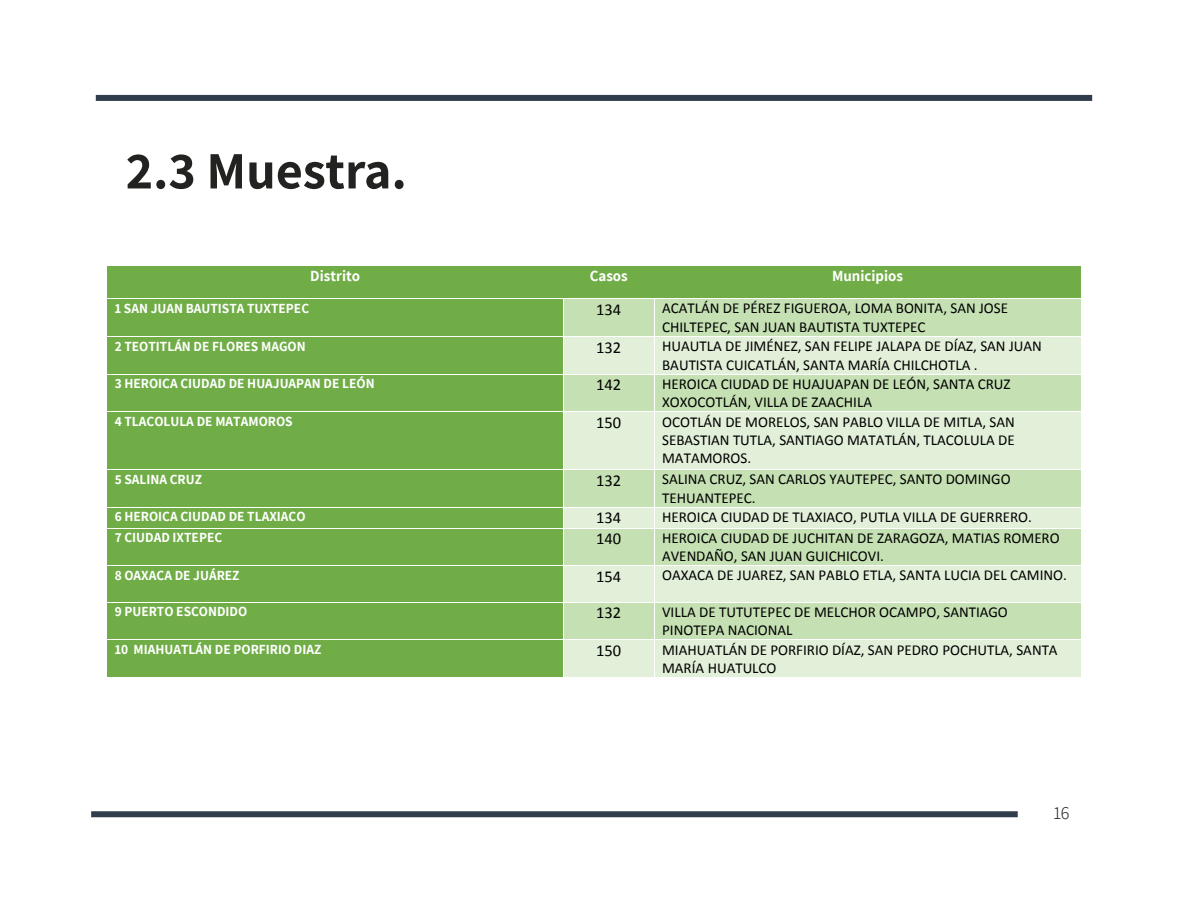
<style>
.page{position:relative;width:1188px;height:918px;background:#fff}
.page>*{position:absolute;margin:0;border:0;box-sizing:border-box;transform-origin:0 0}
.t1{font:700 52.5px "Assistant";color:#222220}
.t2{font:300 18px "Assistant";color:#222220}
.t3{font:16.65px "Calibri";color:#000}
.t4{font:15.15px/18.5px "Calibri";color:#000}
.t5{font:700 15.15px "Assistant";color:#fff}
.t6{font:700 13.65px "Assistant";color:#fff}
</style>
<div class="page">
<div style="left:91px;top:811px;width:927px;height:6px;background:#313c4c"></div>
<div style="left:96px;top:95px;width:996px;height:6px;background:#313c4c"></div>
<div style="left:107px;top:266px;width:457px;height:32px;background:#70ad47"></div>
<div style="left:564px;top:266px;width:90px;height:32px;background:#70ad47"></div>
<div style="left:654px;top:266px;width:427px;height:32px;background:#70ad47"></div>
<div style="left:107px;top:299px;width:456px;height:37px;background:#70ad47"></div>
<div style="left:564px;top:299px;width:90px;height:37px;background:#c5e0b3"></div>
<div style="left:654px;top:299px;width:427px;height:37px;background:#c5e0b3"></div>
<hr style="left:654px;top:299px;width:1px;height:37px;background:#fff">
<div style="left:107px;top:337px;width:456px;height:37px;background:#70ad47"></div>
<div style="left:564px;top:337px;width:90px;height:37px;background:#e2efd9"></div>
<div style="left:654px;top:337px;width:427px;height:37px;background:#e2efd9"></div>
<hr style="left:654px;top:337px;width:1px;height:37px;background:#fff">
<div style="left:107px;top:374px;width:456px;height:37px;background:#70ad47"></div>
<div style="left:564px;top:374px;width:90px;height:37px;background:#c5e0b3"></div>
<div style="left:654px;top:374px;width:427px;height:37px;background:#c5e0b3"></div>
<hr style="left:107px;top:374px;width:456px;height:1px;background:#fff">
<hr style="left:564px;top:374px;width:90px;height:1px;background:#fff">
<hr style="left:654px;top:374px;width:427px;height:1px;background:#fff">
<hr style="left:654px;top:374px;width:1px;height:37px;background:#fff">
<div style="left:107px;top:412px;width:456px;height:57px;background:#70ad47"></div>
<div style="left:564px;top:412px;width:90px;height:57px;background:#e2efd9"></div>
<div style="left:654px;top:412px;width:427px;height:57px;background:#e2efd9"></div>
<hr style="left:654px;top:412px;width:1px;height:57px;background:#fff">
<div style="left:107px;top:470px;width:456px;height:37px;background:#70ad47"></div>
<div style="left:564px;top:470px;width:90px;height:37px;background:#c5e0b3"></div>
<div style="left:654px;top:470px;width:427px;height:37px;background:#c5e0b3"></div>
<hr style="left:654px;top:470px;width:1px;height:37px;background:#fff">
<div style="left:107px;top:507px;width:456px;height:21px;background:#70ad47"></div>
<div style="left:564px;top:507px;width:90px;height:21px;background:#e2efd9"></div>
<div style="left:654px;top:507px;width:427px;height:21px;background:#e2efd9"></div>
<hr style="left:107px;top:507px;width:456px;height:1px;background:#fff">
<hr style="left:564px;top:507px;width:90px;height:1px;background:#fff">
<hr style="left:654px;top:507px;width:427px;height:1px;background:#fff">
<div style="left:107px;top:528px;width:456px;height:37px;background:#70ad47"></div>
<div style="left:564px;top:528px;width:90px;height:37px;background:#c5e0b3"></div>
<div style="left:654px;top:528px;width:427px;height:37px;background:#c5e0b3"></div>
<hr style="left:107px;top:528px;width:456px;height:1px;background:#fff">
<hr style="left:564px;top:528px;width:90px;height:1px;background:#fff">
<svg style="left:654px;top:508px;width:1px;height:20px"></svg>
<hr style="left:654px;top:528px;width:427px;height:1px;background:#fff">
<hr style="left:654px;top:528px;width:1px;height:37px;background:#fff">
<div style="left:107px;top:566px;width:456px;height:36px;background:#70ad47"></div>
<div style="left:564px;top:566px;width:90px;height:36px;background:#e2efd9"></div>
<div style="left:654px;top:566px;width:427px;height:36px;background:#e2efd9"></div>
<hr style="left:654px;top:566px;width:1px;height:36px;background:#fff">
<div style="left:107px;top:603px;width:456px;height:36px;background:#70ad47"></div>
<div style="left:564px;top:603px;width:90px;height:36px;background:#c5e0b3"></div>
<div style="left:654px;top:603px;width:427px;height:36px;background:#c5e0b3"></div>
<hr style="left:654px;top:603px;width:1px;height:36px;background:#fff">
<div style="left:107px;top:640px;width:456px;height:37px;background:#70ad47"></div>
<div style="left:564px;top:640px;width:90px;height:37px;background:#e2efd9"></div>
<div style="left:654px;top:640px;width:427px;height:37px;background:#e2efd9"></div>
<hr style="left:654px;top:640px;width:1px;height:37px;background:#fff">
<h1 class="t1" style="left:126px;top:135px;width:283px">2.3 Muestra.</h1>
<p class="t5" style="left:310px;top:266px;width:51px">Distrito</p>
<p class="t5" style="left:590px;top:266px;width:40px">Casos</p>
<p class="t5" style="left:832px;top:266px;width:72px">Municipios</p>
<p class="t6" style="left:115px;top:299px;width:196px">1 SAN JUAN BAUTISTA TUXTEPEC</p>
<p class="t3" style="left:596px;top:299px;width:27px">134</p>
<p class="t4" style="left:662px;top:299px;width:348px">ACATLÁN DE PÉREZ FIGUEROA, LOMA BONITA, SAN JOSE<br>CHILTEPEC, SAN JUAN BAUTISTA TUXTEPEC</p>
<p class="t6" style="left:115px;top:337px;width:192px">2 TEOTITLÁN DE FLORES MAGON</p>
<p class="t3" style="left:596px;top:337px;width:27px">132</p>
<p class="t4" style="left:662px;top:336px;width:381px">HUAUTLA DE JIMÉNEZ, SAN FELIPE JALAPA DE DÍAZ, SAN JUAN<br>BAUTISTA CUICATLÁN, SANTA MARÍA CHILCHOTLA .</p>
<p class="t6" style="left:115px;top:374px;width:261px">3 HEROICA CIUDAD DE HUAJUAPAN DE LEÓN</p>
<p class="t3" style="left:596px;top:374px;width:27px">142</p>
<p class="t4" style="left:662px;top:374px;width:350px">HEROICA CIUDAD DE HUAJUAPAN DE LEÓN, SANTA CRUZ<br>XOXOCOTLÁN, VILLA DE ZAACHILA</p>
<p class="t6" style="left:115px;top:412px;width:179px">4 TLACOLULA DE MATAMOROS</p>
<p class="t3" style="left:596px;top:412px;width:27px">150</p>
<p class="t4" style="left:662px;top:412px;width:354px;text-align:justify">OCOTLÁN DE MORELOS, SAN PABLO VILLA DE MITLA, SAN SEBASTIAN TUTLA, SANTIAGO MATATLÁN, TLACOLULA DE MATAMOROS.</p>
<p class="t6" style="left:115px;top:470px;width:89px">5 SALINA CRUZ</p>
<p class="t3" style="left:596px;top:470px;width:27px">132</p>
<p class="t4" style="left:662px;top:469px;width:350px">SALINA CRUZ, SAN CARLOS YAUTEPEC, SANTO DOMINGO<br>TEHUANTEPEC.</p>
<p class="t6" style="left:115px;top:507px;width:192px">6 HEROICA CIUDAD DE TLAXIACO</p>
<p class="t3" style="left:596px;top:507px;width:27px">134</p>
<p class="t4" style="left:662px;top:507px;width:371px">HEROICA CIUDAD DE TLAXIACO, PUTLA VILLA DE GUERRERO.</p>
<p class="t6" style="left:115px;top:528px;width:109px">7 CIUDAD IXTEPEC</p>
<p class="t3" style="left:596px;top:529px;width:27px">140</p>
<p class="t4" style="left:662px;top:528px;width:399px">HEROICA CIUDAD DE JUCHITAN DE ZARAGOZA, MATIAS ROMERO<br>AVENDAÑO, SAN JUAN GUICHICOVI.</p>
<p class="t6" style="left:115px;top:566px;width:126px">8 OAXACA DE JUÁREZ</p>
<p class="t3" style="left:596px;top:566px;width:27px">154</p>
<p class="t4" style="left:662px;top:566px;width:406px">OAXACA DE JUAREZ, SAN PABLO ETLA, SANTA LUCIA DEL CAMINO.</p>
<p class="t6" style="left:115px;top:603px;width:134px">9 PUERTO ESCONDIDO</p>
<p class="t3" style="left:596px;top:603px;width:27px">132</p>
<p class="t4" style="left:662px;top:602px;width:347px">VILLA DE TUTUTEPEC DE MELCHOR OCAMPO, SANTIAGO<br>PINOTEPA NACIONAL</p>
<p class="t6" style="left:115px;top:640px;width:208px">10 MIAHUATLÁN DE PORFIRIO DIAZ</p>
<p class="t3" style="left:596px;top:640px;width:27px">150</p>
<p class="t4" style="left:662px;top:640px;width:397px">MIAHUATLÁN DE PORFIRIO DÍAZ, SAN PEDRO POCHUTLA, SANTA<br>MARÍA HUATULCO</p>
<p class="t2" style="left:1053px;top:801px;width:18px">16</p>
</div>
